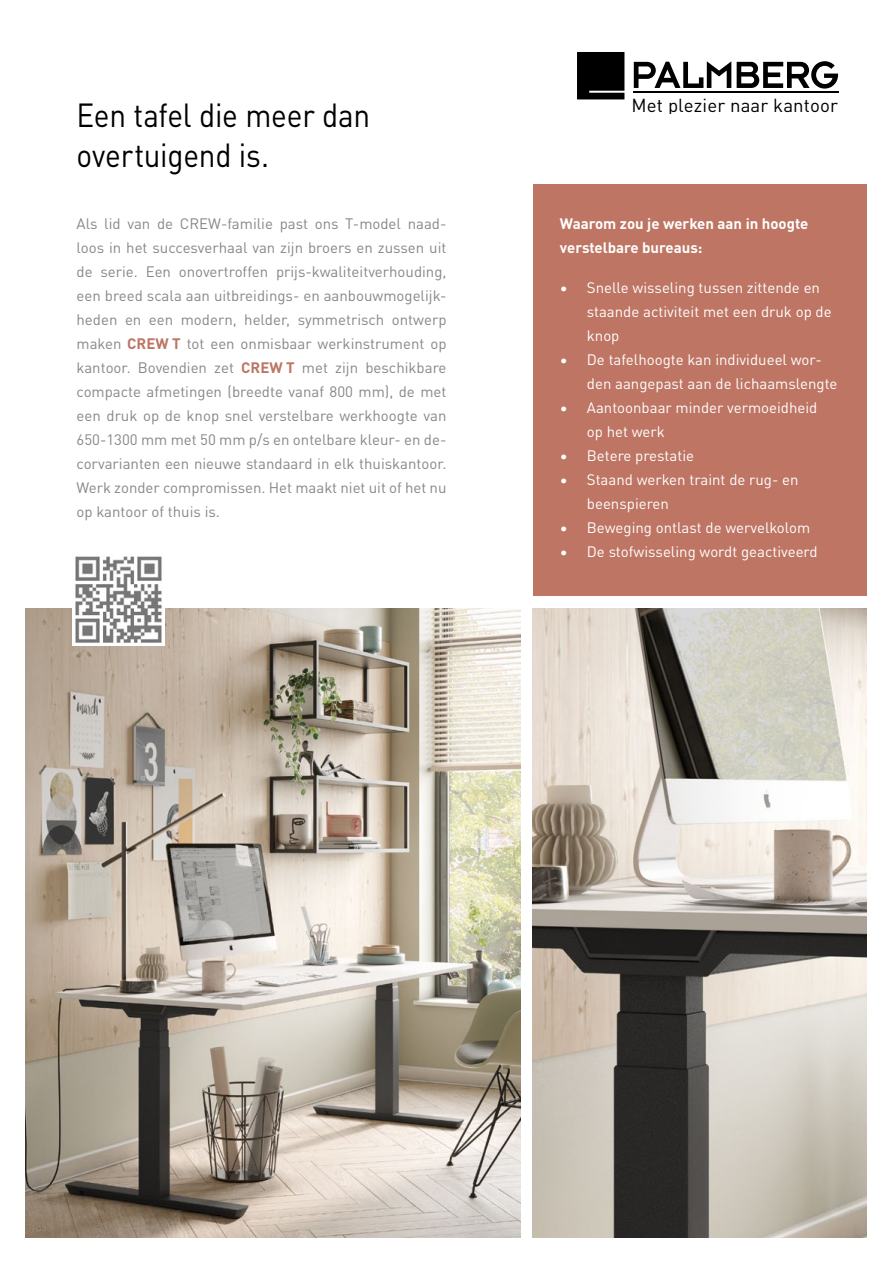
<style>
.page{position:relative;width:893px;height:1263px;background:#fff}
.page>*{position:absolute;margin:0;border:0;box-sizing:border-box;transform-origin:0 0}
.t1{font:33px/39.6px "DINOT";letter-spacing:-.01em;color:#000;scale:.9 1}
.t2{font:18.6px "DINOT";letter-spacing:.005em;color:#000}
.t3{font:15px/24px "DINOT";color:#878787;text-align:justify}
.t4{font:15px/24px "DINOT";color:#fff}
.t5{font:700 15px/24px "DINOT";color:#fff}
.s1{font-weight:700;color:#be7563}
</style>
<div class="page">
<div style="left:533px;top:185px;width:333px;height:411px;background:#be7563"></div>
<img style="left:26px;top:609px;width:494px;height:628px">
<img style="left:533px;top:609px;width:333px;height:628px">
<svg style="left:634px;top:61px;width:97px;height:27px"></svg>
<svg style="left:737px;top:61px;width:101px;height:28px"></svg>
<hr style="left:633px;top:91px;width:205px;height:2px;background:#000">
<div style="left:577px;top:52px;width:47px;height:47px;background:#000"></div>
<img style="left:72px;top:556px;width:92px;height:90px">
<h1 class="t1" style="left:77px;top:93px;width:328px">Een tafel die meer dan overtuigend is.</h1>
<p class="t2" style="left:632px;top:91px;width:208px">Met plezier naar kantoor</p>
<p class="t3" style="left:77px;top:211px;width:371px">Als lid van de CREW-familie past ons T-model naad&shy;loos in het succesverhaal van zijn broers en zussen uit de serie. Een onovertroffen prijs-kwaliteitverhouding, een breed scala aan uitbreidings- en aanbouwmogelijk&shy;heden en een modern, helder, symmetrisch ontwerp maken <span class="s1">CREW T</span> tot een onmisbaar werkinstrument op kantoor. Bovendien zet <span class="s1">CREW T</span> met zijn beschikbare compacte afmetingen (breedte vanaf 800 mm), de met een druk op de knop snel verstelbare werkhoogte van 650-1300 mm met 50 mm p/s en ontelbare kleur- en de&shy;corvarianten een nieuwe standaard in elk thuiskantoor.<br>Werk zonder compromissen. Het maakt niet uit of het nu op kantoor of thuis is.</p>
<p class="t5" style="left:560px;top:210px;width:250px">Waarom zou je werken aan in hoogte verstelbare bureaus:</p>
<p class="t4" style="left:587px;top:274px;width:246px;text-indent:-27px">• Snelle wisseling tussen zittende en staande activiteit met een druk op de knop</p>
<p class="t4" style="left:587px;top:346px;width:252px;text-indent:-27px">• De tafelhoogte kan individueel wor&shy;den aangepast aan de lichaamslengte</p>
<p class="t4" style="left:587px;top:394px;width:232px;text-indent:-27px">• Aantoonbaar minder vermoeidheid op het werk</p>
<p class="t4" style="left:560px;top:442px;width:136px">• Betere prestatie</p>
<p class="t4" style="left:587px;top:466px;width:213px;text-indent:-27px">• Staand werken traint de rug- en beenspieren</p>
<p class="t4" style="left:560px;top:514px;width:252px">• Beweging ontlast de wervelkolom</p>
<p class="t4" style="left:560px;top:538px;width:259px">• De stofwisseling wordt geactiveerd</p>
</div>
